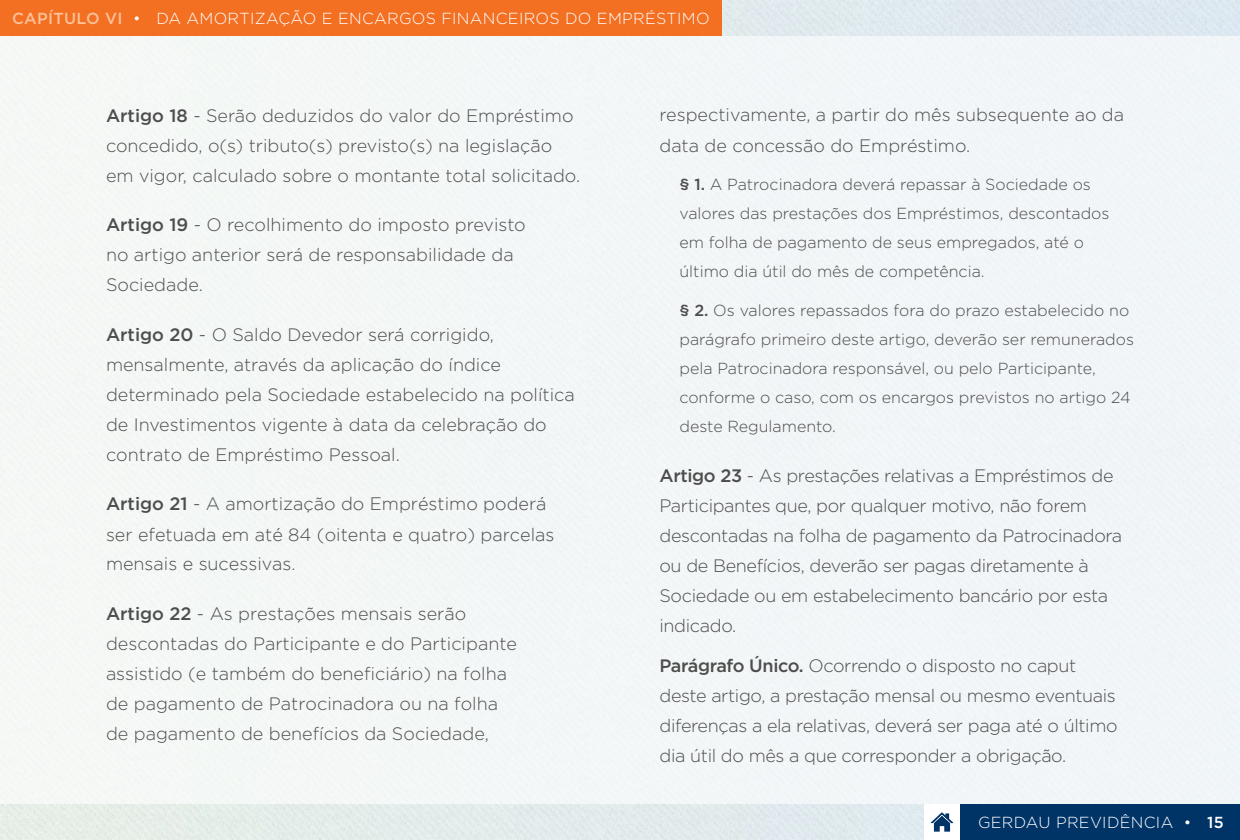
<style>
.page{position:relative;width:1240px;height:840px;background:#fff}
.page>*{position:absolute;margin:0;border:0;box-sizing:border-box;transform-origin:0 0}
.t1{font:300 18px/30px "Gotham";color:#4d4d4d}
.t2{font:300 18px/30px "Gotham";letter-spacing:-.02em;color:#4d4d4d}
.t3{font:300 16px/29px "Gotham";color:#4d4d4d}
.t4{font:300 16px "Gotham";letter-spacing:.02em;color:#fff}
.t5{font:500 16px "Gotham";letter-spacing:.02em;color:#fcc198}
.s1{font-weight:300;color:#fff}
.s2{font-weight:500}
</style>
<div class="page">
<div style="left:960px;top:804px;width:280px;height:36px;background:#036"></div>
<svg style="left:931px;top:812px;width:22px;height:20px"></svg>
<div style="left:0;top:36px;width:1240px;height:768px;background:#f2f6f7"></div>
<div style="left:0;top:0;width:722px;height:36px;background:#f36f21"></div>
<p class="t5" style="left:12px;top:8px;width:189px">CAPÍTULO VI <span class="s1">• Da Amo</span></p>
<p class="t4" style="left:228px;top:8px;width:64px">rtização</p>
<p class="t4" style="left:322px;top:8px;width:97px">e Encargos</p>
<p class="t4" style="left:441px;top:8px;width:101px">Financeiros</p>
<p class="t4" style="left:565px;top:8px;width:88px">do Em prést</p>
<p class="t4" style="left:677px;top:8px;width:19px">imo</p>
<p class="t1" style="left:106px;top:100px;width:476px"><span class="s2">Artigo 18</span> - Serão deduzidos do valor do empréstimo concedido, o(s) tributo(s) previsto(s) na legislação em vigor, calculado sobre o montante total solicitado.</p>
<p class="t1" style="left:106px;top:209px;width:421px"><span class="s2">Artigo 19</span> - o recolhimento do imposto previsto no artigo anterior será de responsabilidade da<br>Sociedade.</p>
<p class="t1" style="left:106px;top:319px;width:470px"><span class="s2">Artigo 20</span> - o Saldo devedor será corrigido, mensalmente, através da aplicação do índice determinado pela Sociedade estabelecido na política de Investimentos vigente à data da celebração do contrato de empréstimo Pessoal.</p>
<p class="t1" style="left:106px;top:488px;width:450px"><span class="s2">Artigo 21</span> - A amortização do Empréstimo poderá ser efetuada em até 84 (oitenta e quatro) parcelas mensais e sucessivas.</p>
<p class="t1" style="left:106px;top:598px;width:413px"><span class="s2">Artigo 22</span> - as prestações mensais serão descontadas do Participante e do Participante assistido (e também do beneficiário) na folha de pagamento de Patrocinadora ou na folha de pagamento de benefícios da Sociedade,</p>
<p class="t1" style="left:660px;top:100px;width:466px">respectivamente, a partir do mês subsequente ao da data de concessão do Empréstimo.</p>
<p class="t3" style="left:680px;top:170px;width:432px"><span class="s2">§ 1.</span> A Patrocinadora deverá repassar à Sociedade os valores das prestações dos E mpréstimos, descontados em folha de pagamento de seus empregados, até o último dia útil do mês de competência.</p>
<p class="t3" style="left:680px;top:296px;width:456px"><span class="s2">§ 2.</span> Os valores repassados fora do prazo estabelecido no parágrafo primeiro deste artigo, deverão ser remunerados pela Patrocinadora responsável, ou pelo Participante, conforme o caso, com os encargos previstos no artigo 24 deste Regulamento.</p>
<p class="t2" style="left:659px;top:461px;width:464px"><span class="s2">Artigo 23</span> - As prestações relativas a E mpréstimos de Participantes que, por qualquer motivo, não forem descontadas na folha de pagamento da Patrocinadora ou de Benefícios, deverão ser pagas diretamente à Sociedade ou em estabelecimento bancário por esta indicado.</p>
<p class="t2" style="left:660px;top:651px;width:460px"><span class="s2">Parágrafo Único.</span> Ocorrendo o disposto no caput deste artigo, a prestação mensal ou mesmo eventuais diferenças a ela relativas, deverá ser paga até o último dia útil do mês a que corresponder a obrigação.</p>
<p class="t4" style="left:978px;top:812px;width:247px">gerdau previdência • <span class="s2">15</span></p>
</div>
